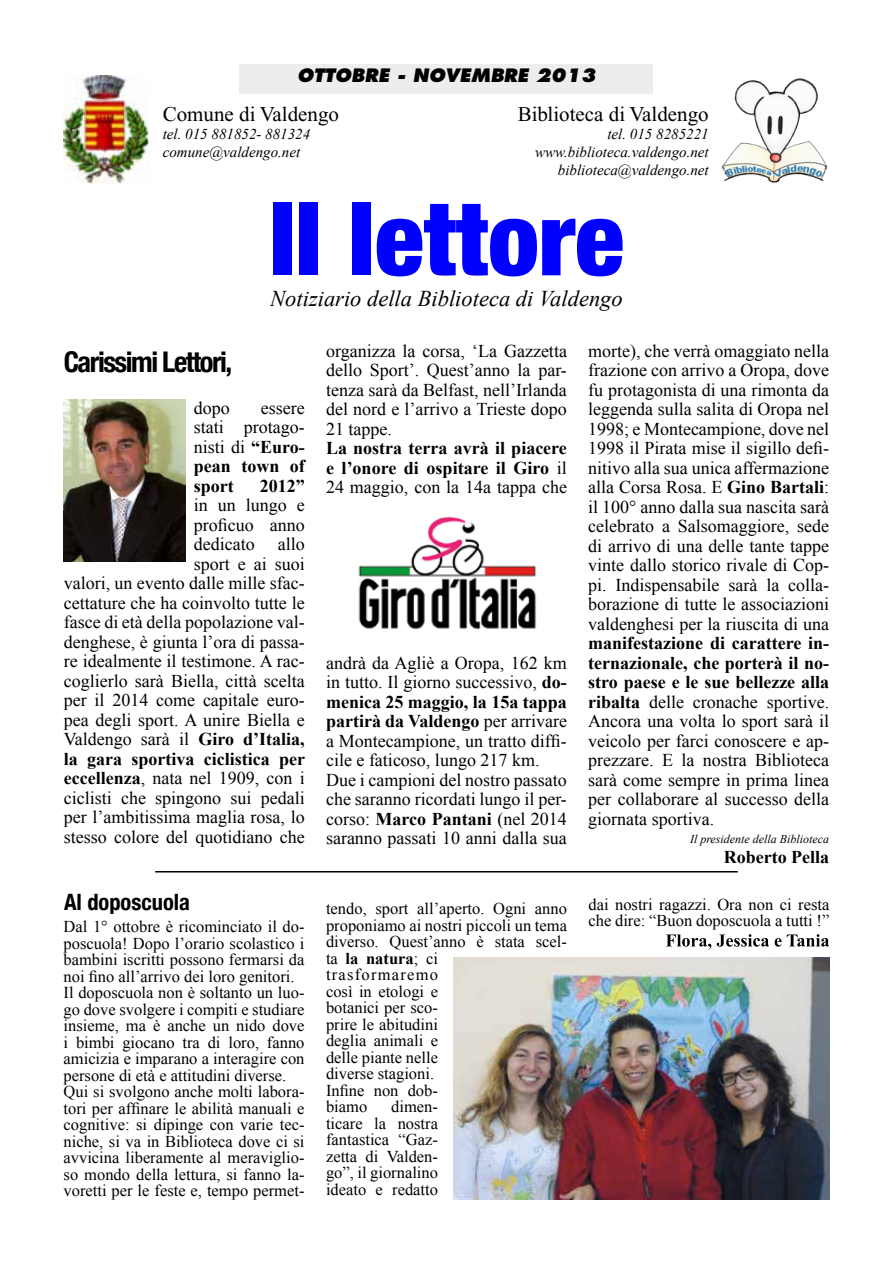
<style>
.page{position:relative;width:893px;height:1263px;background:#fff}
.page>*{position:absolute;margin:0;border:0;box-sizing:border-box;transform-origin:0 0}
.t1{font:900 condensed 102px "Helvetica Neue";color:#00f}
.t2{font:700 condensed 28.5px "Helvetica Neue";letter-spacing:-.05em;color:#000}
.t3{font:italic 22.5px "Times New Roman";color:#000}
.t4{font:700 condensed 22.5px "Helvetica Neue";color:#000}
.t5{font:21px "Times New Roman";color:#000}
.t6{font:18px/19.5px "Times New Roman";color:#000;text-align:justify}
.t7{font:700 18px/19.5px "Times New Roman";color:#000;text-align:justify}
.t8{font:italic 800 18px "Futura";color:#000}
.t9{font:16.5px/16.5px "Times New Roman";color:#000}
.t10{font:italic 15px/18px "Times New Roman";color:#000}
.t11{font:italic 12px "Times New Roman";color:#000}
.s1{font-weight:700}
.s2{font-weight:400}
</style>
<div class="page">
<div style="left:240px;top:64px;width:413px;height:30px;background:#ededed"></div>
<img style="left:64px;top:75px;width:85px;height:109px">
<img style="left:721px;top:78px;width:107px;height:105px">
<svg style="left:666px;top:934px;width:163px;height:15px"></svg>
<img style="left:64px;top:400px;width:121px;height:162px">
<img style="left:453px;top:957px;width:376px;height:242px">
<img style="left:358px;top:516px;width:179px;height:114px">
<hr style="left:155px;top:871px;width:583px;height:1px;background:#000">
<p class="t8" style="left:297px;top:64px;width:300px">OTTOBRE - NOVEMBRE 2013</p>
<p class="t5" style="left:163px;top:103px;width:178px">Comune di Valdengo</p>
<p class="t10" style="left:163px;top:125px;width:149px">tel. 015 881852- 881324 comune@valdengo.net</p>
<p class="t5" style="left:518px;top:103px;width:193px">Biblioteca di Valdengo</p>
<p class="t10" style="left:535px;top:125px;width:175px;text-align:right">tel. 015 8285221 www.biblioteca.valdengo.net biblioteca@valdengo.net</p>
<h1 class="t1" style="left:269px;top:176px;width:356px">Il lettore</h1>
<p class="t3" style="left:270px;top:283px;width:354px">Notiziario della Biblioteca di Valdengo</p>
<h2 class="t2" style="left:64px;top:344px;width:170px">Carissimi Lettori,</h2>
<p class="t6" style="left:194px;top:398px;width:37px">dopo</p>
<p class="t6" style="left:194px;top:398px;width:112px;text-indent:67px">essere stati protago&shy;nisti di <span class="s1">“Euro&shy;pean town of sport</span></p>
<p class="t7" style="left:260px;top:476px;width:47px">2012”</p>
<p class="t6" style="left:194px;top:495px;width:112px">in un lungo e proficuo anno dedicato</p>
<p class="t6" style="left:64px;top:534px;width:243px;text-align:right">allo<br>sport e ai suoi<br>valori, un evento dalle mille sfac&shy;cettature che ha coinvolto tutte le fasce di età della popolazione val&shy;denghese, è giunta l’ora di passa&shy;re idealmente il testimone. A rac&shy;coglierlo sarà Biella, città scelta per il 2014 come capitale euro&shy;pea degli sport. A unire Biella e<br>Valdengo sarà il <span class="s1">Giro d’Italia, la gara sportiva ciclistica per eccellenza</span>, nata nel 1909, con i ciclisti che spingono sui pedali per l’ambitissima maglia rosa, lo stesso colore del quotidiano che</p>
<p class="t4" style="left:64px;top:888px;width:128px">Al doposcuola</p>
<p class="t9" style="left:64px;top:918px;width:242px">Dal 1° ottobre è ricominciato il do&shy;poscuola! Dopo l’orario scolastico i bambini iscritti possono fermarsi da noi fino all’arrivo dei loro genitori.<br>Il doposcuola non è soltanto un luo&shy;go dove svolgere i compiti e studiare insieme, ma è anche un nido dove i bimbi giocano tra di loro, fanno amicizia e imparano a interagire con persone di età e attitudini diverse.<br>Qui si svolgono anche molti labora&shy;tori per affinare le abilità manuali e cognitive: si dipinge con varie tec&shy;niche, si va in Biblioteca dove ci si avvicina liberamente al meraviglio&shy;so mondo della lettura, si fanno la&shy;voretti per le feste e, tempo permet-</p>
<p class="t6" style="left:326px;top:341px;width:242px">organizza la corsa, ‘La Gazzetta dello Sport’. Quest’anno la par&shy;tenza sarà da Belfast, nell’Irlanda del nord e l’arrivo a Trieste dopo 21 tappe.</p>
<p class="t7" style="left:326px;top:438px;width:242px">La nostra terra avrà il piacere e l’onore di ospitare il Giro <span class="s2">il 24 maggio, con la 14a tappa che</span></p>
<p class="t6" style="left:326px;top:653px;width:242px;text-align:left">andrà da Agliè a Oropa, 162 km in tutto. Il giorno successivo, <span class="s1">do&shy;menica 25 maggio, la 15a tappa partirà da Valdengo</span> per arrivare a Montecampione, un tratto diffi&shy;cile e faticoso, lungo 217 km.<br>Due i campioni del nostro passato che saranno ricordati lungo il per&shy;corso: <span class="s1">Marco Pantani</span> (nel 2014 saranno passati 10 anni dalla sua</p>
<p class="t9" style="left:326px;top:900px;width:242px">tendo, sport all’aperto. Ogni anno proponiamo ai nostri piccoli un tema diverso. Quest’anno è stata scel&shy;ta <span class="s1">la natura</span>; ci<br>trasformaremo<br>così in etologi e<br>botanici per sco-<br>prire le abitudini<br>deglia animali e<br>delle piante nelle<br>diverse stagioni.<br>Infine non dob-<br>biamo</p>
<p class="t9" style="left:326px;top:1098px;width:113px;text-align:justify;text-indent:65px">dimen&shy;ticare la nostra fantastica “Gaz&shy;zetta di Valden&shy;go”, il giornalino ideato e redatto</p>
<p class="t6" style="left:588px;top:341px;width:242px">morte), che verrà omaggiato nella frazione con arrivo a Oropa, dove fu protagonista di una rimonta da leggenda sulla salita di Oropa nel 1998; e Montecampione, dove nel 1998 il Pirata mise il sigillo defi&shy;nitivo alla sua unica affermazione alla Corsa Rosa. E <span class="s1">Gino Bartali</span>: il 100° anno dalla sua nascita sarà celebrato a Salsomaggiore, sede di arrivo di una delle tante tappe vinte dallo storico rivale di Cop&shy;pi. Indispensabile sarà la colla&shy;borazione di tutte le associazioni valdenghesi per la riuscita di una</p>
<p class="t6" style="left:588px;top:633px;width:242px"><span class="s1">manifestazione di carattere in&shy;ternazionale, che porterà il no&shy;stro paese e le sue bellezze alla ribalta</span> delle cronache sportive.<br>Ancora una volta lo sport sarà il veicolo per farci conoscere e ap&shy;prezzare. E la nostra Biblioteca sarà come sempre in prima linea per collaborare al successo della giornata sportiva.</p>
<p class="t11" style="left:690px;top:831px;width:141px">Il presidente della Biblioteca</p>
<p class="t7" style="left:724px;top:847px;width:107px">Roberto Pella</p>
<p class="t9" style="left:588px;top:896px;width:242px">dai nostri ragazzi. Ora non ci resta che dire: “Buon doposcuola a tutti !”</p>
</div>
